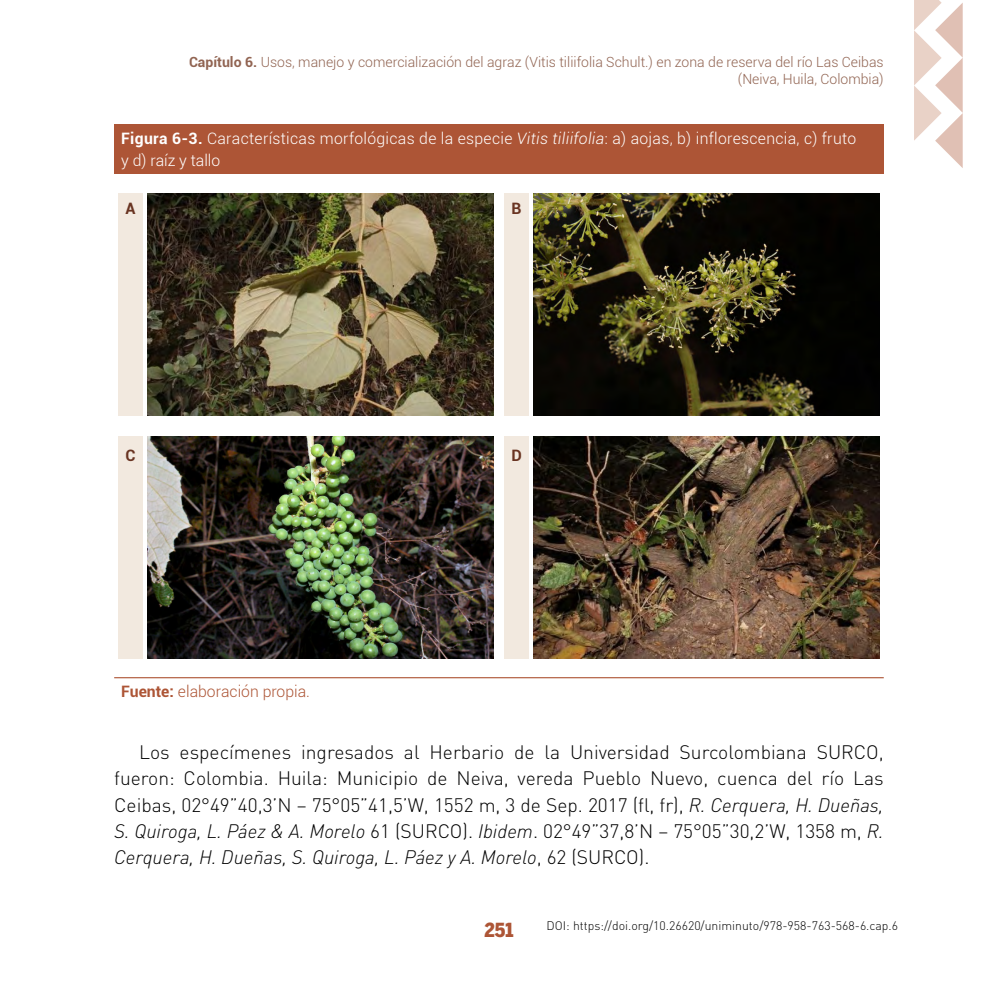
<style>
.page{position:relative;width:993px;height:993px;background:#fff}
.page>*{position:absolute;margin:0;border:0;box-sizing:border-box;transform-origin:0 0}
.t1{font:300 19.25px/26.2px "DIN Pro";color:#000;text-align:justify}
.t2{font:900 19.25px "Benton Sans Cond";color:#ad5536}
.t3{font:300 15.75px/21px "Roboto";letter-spacing:.02em;color:#fff}
.t4{font:300 15.75px "Roboto";color:#ad5536}
.t5{font:700 15.75px "Roboto";color:#693422}
.t6{font:300 14px/17.5px "Roboto";color:#916452;text-align:right}
.t7{font:300 12.25px "DIN Pro";color:#000}
.s1{font-weight:700}
.s2{font-style:italic}
</style>
<div class="page">
<svg style="left:914px;top:0;width:48px;height:168px"></svg>
<div style="left:114px;top:124px;width:769px;height:50px;background:#ad5536"></div>
<hr style="left:114px;top:677px;width:769px;height:1px;background:#ad5536">
<img style="left:147px;top:193px;width:346px;height:222px">
<img style="left:147px;top:436px;width:346px;height:222px">
<img style="left:533px;top:193px;width:346px;height:222px">
<img style="left:533px;top:436px;width:346px;height:222px">
<div style="left:118px;top:193px;width:25px;height:222px;background:#f2e9df"></div>
<div style="left:118px;top:436px;width:25px;height:222px;background:#f2e9df"></div>
<div style="left:504px;top:193px;width:25px;height:222px;background:#f2e9df"></div>
<div style="left:504px;top:436px;width:25px;height:222px;background:#f2e9df"></div>
<p class="t6" style="left:189px;top:52px;width:696px"><span class="s1">Capítulo 6.</span> Usos, manejo y comercialización del agraz (Vitis tiliifolia Schult.) en zona de reserva del río Las Ceibas (Neiva, Huila, Colombia)</p>
<p class="t3" style="left:121px;top:128px;width:736px"><span class="s1">Figura 6-3.</span> Características morfológicas de la especie <span class="s2">Vitis tiliifolia</span>: a) aojas, b) inflorescencia, c) fruto y d) raíz y tallo</p>
<p class="t5" style="left:125px;top:197px;width:12px">A</p>
<p class="t5" style="left:511px;top:197px;width:12px">B</p>
<p class="t5" style="left:125px;top:444px;width:12px">C</p>
<p class="t5" style="left:511px;top:444px;width:12px">D</p>
<p class="t4" style="left:121px;top:679px;width:190px"><span class="s1">Fuente:</span> elaboración propia.</p>
<p class="t1" style="left:114px;top:737px;width:770px;text-indent:25px">Los especímenes ingresados al Herbario de la Universidad Surcolombiana SURCO, fueron: Colombia. Huila: Municipio de Neiva, vereda Pueblo Nuevo, cuenca del río Las Ceibas, 02°49”40,3’N – 75°05”41,5’W, 1552 m, 3 de Sep. 2017 (fl, fr), <span class="s2">R. Cerquera, H. Dueñas, S. Quiroga, L. Páez &amp; A. Morelo</span> 61 (SURCO). <span class="s2">Ibidem</span>. 02°49”37,8’N – 75°05”30,2’W, 1358 m, <span class="s2">R.<br>Cerquera, H. Dueñas, S. Quiroga, L. Páez y A. Morelo</span>, 62 (SURCO).</p>
<p class="t2" style="left:484px;top:918px;width:31px">251</p>
<p class="t7" style="left:546px;top:916px;width:353px">DOI: https://doi.org/10.26620/uniminuto/978-958-763-568-6.cap.6</p>
</div>
